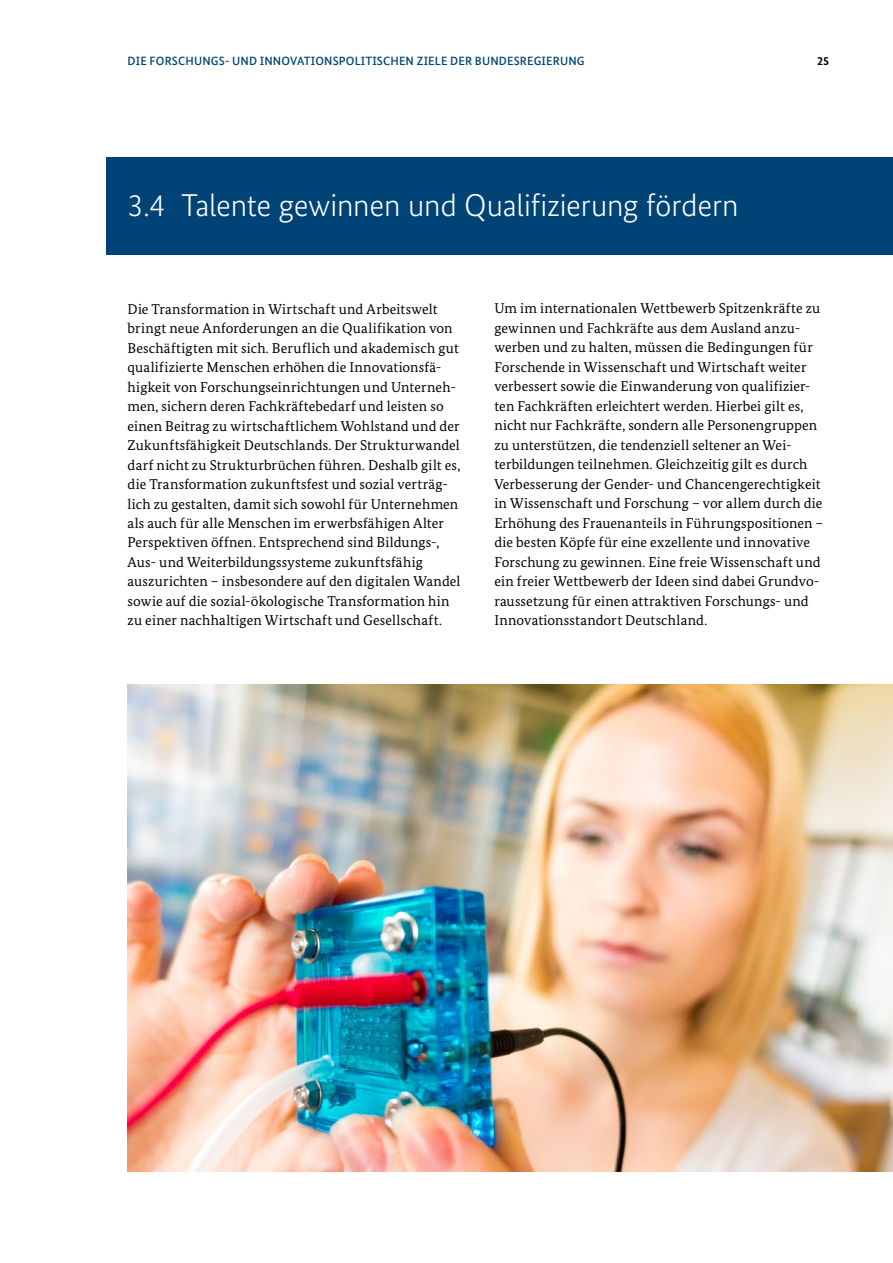
<style>
.page{position:relative;width:893px;height:1263px;background:#fff}
.page>*{position:absolute;margin:0;border:0;box-sizing:border-box;transform-origin:0 0}
.t1{font:300 31.5px "Bundes Sans";letter-spacing:-.01em;color:#fff}
.t2{font:14.25px/19.5px "Bundes Serif";letter-spacing:.01em;color:#000}
.t3{font:500 12px "Bundes Sans";letter-spacing:.01em;color:#047}
.t4{font:700 12px "Bundes Sans";color:#000}
</style>
<div class="page">
<div style="left:106px;top:157px;width:787px;height:98px;background:#047"></div>
<img style="left:128px;top:684px;width:765px;height:487px">
<p class="t3" style="left:128px;top:53px;width:458px">DIE FORSCHUNGS- UND INNOVATIONSPOLITISCHEN ZIELE DER BUNDESREGIERUNG</p>
<p class="t4" style="left:817px;top:53px;width:13px">25</p>
<h4 class="t1" style="left:128px;top:188px;width:613px">3.4 Talente gewinnen und Qualifizierung fördern</h4>
<p class="t2" style="left:128px;top:299px;width:334px">Die Transformation in Wirtschaft und Arbeitswelt bringt neue Anforderungen an die Qualifikation von Beschäftigten mit sich. Beruflich und akademisch gut qualifizierte Menschen erhöhen die Innovationsfä&shy;higkeit von Forschungseinrichtungen und Unterneh&shy;men, sichern deren Fachkräftebedarf und leisten so einen Beitrag zu wirtschaftlichem Wohlstand und der Zukunftsfähigkeit Deutschlands. Der Strukturwandel darf nicht zu Strukturbrüchen führen. Deshalb gilt es, die Transformation zukunftsfest und sozial verträg&shy;lich zu gestalten, damit sich sowohl für Unternehmen als auch für alle Menschen im erwerbsfähigen Alter Perspektiven öffnen. Entsprechend sind Bildungs-, Aus- und Weiterbildungssysteme zukunftsfähig auszurichten – insbesondere auf den digitalen Wandel sowie auf die sozial-ökologische Transformation hin zu einer nachhaltigen Wirtschaft und Gesellschaft.</p>
<p class="t2" style="left:494px;top:299px;width:330px">Um im internationalen Wettbewerb Spitzenkräfte zu gewinnen und Fachkräfte aus dem Ausland anzu&shy;werben und zu halten, müssen die Bedingungen für Forschende in Wissenschaft und Wirtschaft weiter verbessert sowie die Einwanderung von qualifizier&shy;ten Fachkräften erleichtert werden. Hierbei gilt es, nicht nur Fachkräfte, sondern alle Personengruppen zu unterstützen, die tendenziell seltener an Wei&shy;terbildungen teilnehmen. Gleichzeitig gilt es durch Verbesserung der Gender- und Chancengerechtigkeit in Wissenschaft und Forschung – vor allem durch die Erhöhung des Frauenanteils in Führungspositionen – die besten Köpfe für eine exzellente und innovative Forschung zu gewinnen. Eine freie Wissenschaft und ein freier Wettbewerb der Ideen sind dabei Grundvo&shy;raussetzung für einen attraktiven Forschungs- und Innovationsstandort Deutschland.</p>
</div>
